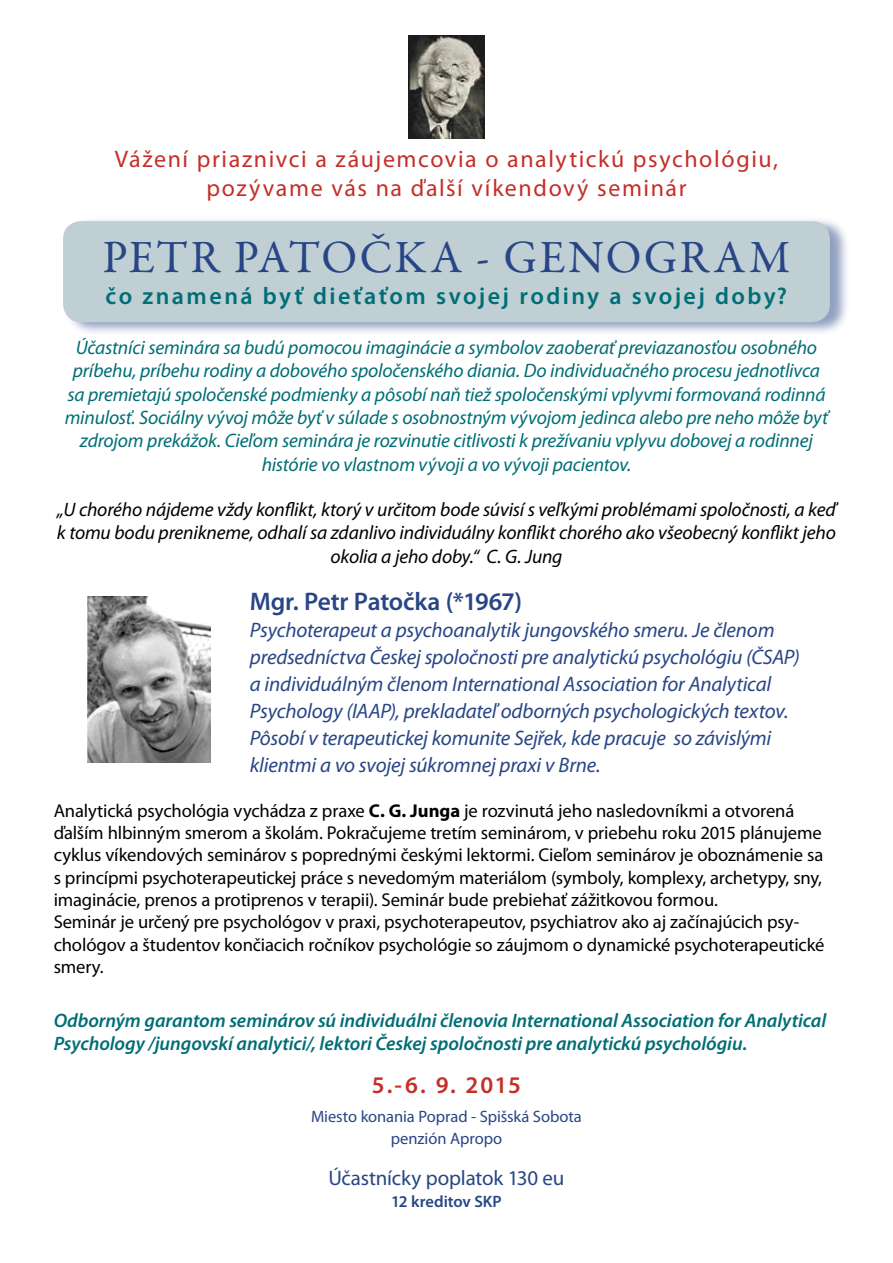
<style>
.page{position:relative;width:893px;height:1263px;background:#fff}
.page>*{position:absolute;margin:0;border:0;box-sizing:border-box;transform-origin:0 0}
.t1{font:46.5px "Garamond Premr Pro";letter-spacing:.04em;color:#284686}
.t2{font:600 25.5px "Myriad Pro";letter-spacing:-.01em;color:#284686}
.t3{font:24px/28.8px "Myriad Pro";letter-spacing:.065em;color:#c42f29;text-align:center}
.t4{font:600 24px "Myriad Pro";letter-spacing:.1em;color:#006e75}
.t5{font:600 24px "Myriad Pro";color:#c42f29}
.t6{font:italic 21px/27px "Myriad Pro";letter-spacing:-.01em;color:#284686}
.t7{font:21px "Myriad Pro";letter-spacing:-.01em;color:#284686}
.t8{font:italic 19.5px/23.4px "Myriad Pro";letter-spacing:-.01em;color:#006e75;text-align:center}
.t9{font:italic 19.5px/23.4px "Myriad Pro";letter-spacing:-.01em;color:#000;text-align:center}
.t10{font:italic 600 19.5px/23.4px "Myriad Pro";letter-spacing:-.005em;color:#006e75}
.t11{font:18.6px/22.4px "Myriad Pro";letter-spacing:-.01em;color:#000}
.t12{font:16.5px/22.5px "Myriad Pro";letter-spacing:-.005em;color:#284686;text-align:center}
.t13{font:600 16.5px "Myriad Pro";color:#284686}
.s1{font-weight:700}
</style>
<div class="page">
<div style="left:64px;top:216px;width:785px;height:119px;background:#284686;opacity:.51"></div>
<div style="left:63px;top:221px;width:767px;height:101px;background:#c0cfd3;border-radius:18px"></div>
<img style="left:409px;top:35px;width:75px;height:104px">
<img style="left:87px;top:597px;width:124px;height:165px">
<p class="t3" style="left:115px;top:144px;width:665px">Vážení priaznivci a záujemcovia o analytickú psychológiu, pozývame vás na ďalší víkendový seminár</p>
<h1 class="t1" style="left:103px;top:230px;width:689px">PETR PATOČKA - GENOGRAM</h1>
<p class="t4" style="left:106px;top:281px;width:683px">čo znamená byť dieťaťom svojej rodiny a svojej doby?</p>
<p class="t8" style="left:65px;top:335px;width:765px">Účastníci seminára sa budú pomocou imaginácie a symbolov zaoberať previazanosťou osobného príbehu, príbehu rodiny a dobového spoločenského diania. Do individuačného procesu jednotlivca sa premietajú spoločenské podmienky a pôsobí naň tiež spoločenskými vplyvmi formovaná rodinná minulosť. Sociálny vývoj môže byť v súlade s osobnostným vývojom jedinca alebo pre neho môže byť zdrojom prekážok. Cieľom seminára je rozvinutie citlivosti k prežívaniu vplyvu dobovej a rodinnej histórie vo vlastnom vývoji a vo vývoji pacientov.</p>
<p class="t9" style="left:57px;top:497px;width:781px">„U chorého nájdeme vždy konflikt, ktorý v určitom bode súvisí s veľkými problémami spoločnosti, a keď k tomu bodu prenikneme, odhalí sa zdanlivo individuálny konflikt chorého ako všeobecný konflikt jeho okolia a jeho doby.“ C. G. Jung</p>
<h2 class="t2" style="left:250px;top:585px;width:274px">Mgr. Petr Patočka (*1967)</h2>
<p class="t6" style="left:250px;top:616px;width:551px">Psychoterapeut a psychoanalytik jungovského smeru. Je členom predsedníctva Českej spoločnosti pre analytickú psychológiu (ČSAP) a individuálným členom International Association for Analytical Psychology (IAAP), prekladateľ odborných psychologických textov.<br>Pôsobí v terapeutickej komunite Sejřek, kde pracuje so závislými klientmi a vo svojej súkromnej praxi v Brne.</p>
<p class="t11" style="left:54px;top:799px;width:772px">Analytická psychológia vychádza z praxe <span class="s1">C. G. Junga</span> je rozvinutá jeho nasledovníkmi a otvorená ďalším hlbinným smerom a školám. Pokračujeme tretím seminárom, v priebehu roku 2015 plánujeme cyklus víkendových seminárov s poprednými českými lektormi. Cieľom seminárov je oboznámenie sa s princípmi psychoterapeutickej práce s nevedomým materiálom (symboly, komplexy, archetypy, sny, imaginácie, prenos a protiprenos v terapii). Seminár bude prebiehať zážitkovou formou.<br>Seminár je určený pre psychológov v praxi, psychoterapeutov, psychiatrov ako aj začínajúcich psy&shy;chológov a študentov končiacich ročníkov psychológie so záujmom o dynamické psychoterapeutické smery.</p>
<p class="t10" style="left:54px;top:1008px;width:774px">Odborným garantom seminárov sú individuálni členovia International Association for Analytical<br>Psychology /jungovskí analytici/, lektori Českej spoločnosti pre analytickú psychológiu.</p>
<p class="t5" style="left:372px;top:1070px;width:151px">5.-6. 9. 2015</p>
<p class="t12" style="left:311px;top:1104px;width:272px">Miesto konania Poprad - Spišská Sobota penzión Apropo</p>
<p class="t7" style="left:328px;top:1164px;width:238px">Účastnícky poplatok 130 eu</p>
<p class="t13" style="left:391px;top:1191px;width:112px">12 kreditov SKP</p>
</div>
